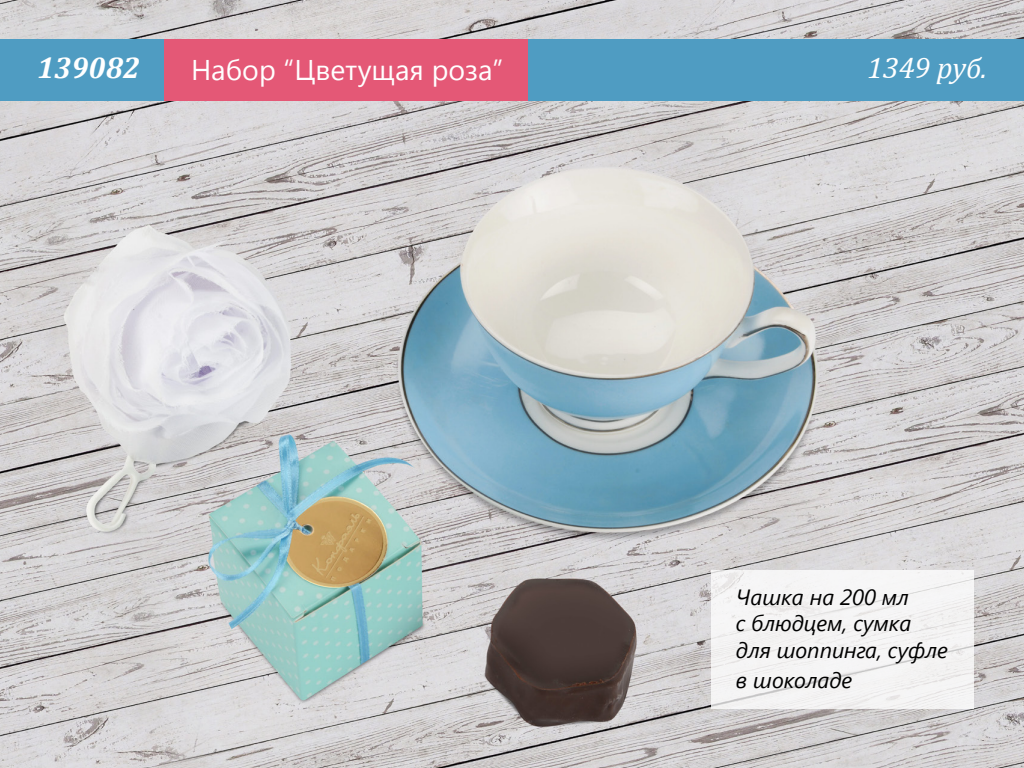
<style>
.page{position:relative;width:1024px;height:768px;background:#fff}
.page>*{position:absolute;margin:0;border:0;box-sizing:border-box;transform-origin:0 0}
.t1{font:italic 30px "Cambria";color:#fff}
.t2{font:italic 700 30px "Cambria";color:#fff}
.t3{font:28.5px "Segoe UI";color:#fff}
.t4{font:italic 22px/26.4px "Segoe UI";color:#000}
</style>
<div class="page">
<img style="left:0;top:0;width:1024px;height:768px">
<div style="left:711px;top:570px;width:263px;height:139px;background:#f5f4f4"></div>
<div style="left:0;top:39px;width:165px;height:61px;background:#4f9cc2"></div>
<div style="left:516px;top:39px;width:508px;height:61px;background:#4f9cc2"></div>
<div style="left:165px;top:39px;width:363px;height:61px;background:#e45876"></div>
<h1 class="t2" style="left:37px;top:46px;width:105px">139082</h1>
<p class="t3" style="left:191px;top:50px;width:314px">Набор “Цветущая роза”</p>
<h1 class="t1" style="left:867px;top:46px;width:122px">1349 руб.</h1>
<p class="t4" style="left:736px;top:583px;width:213px">Чашка на 200 мл<br>с блюдцем, сумка для шоппинга, суфле</p>
<p class="t4" style="left:736px;top:666px;width:118px">в шоколаде</p>
</div>
